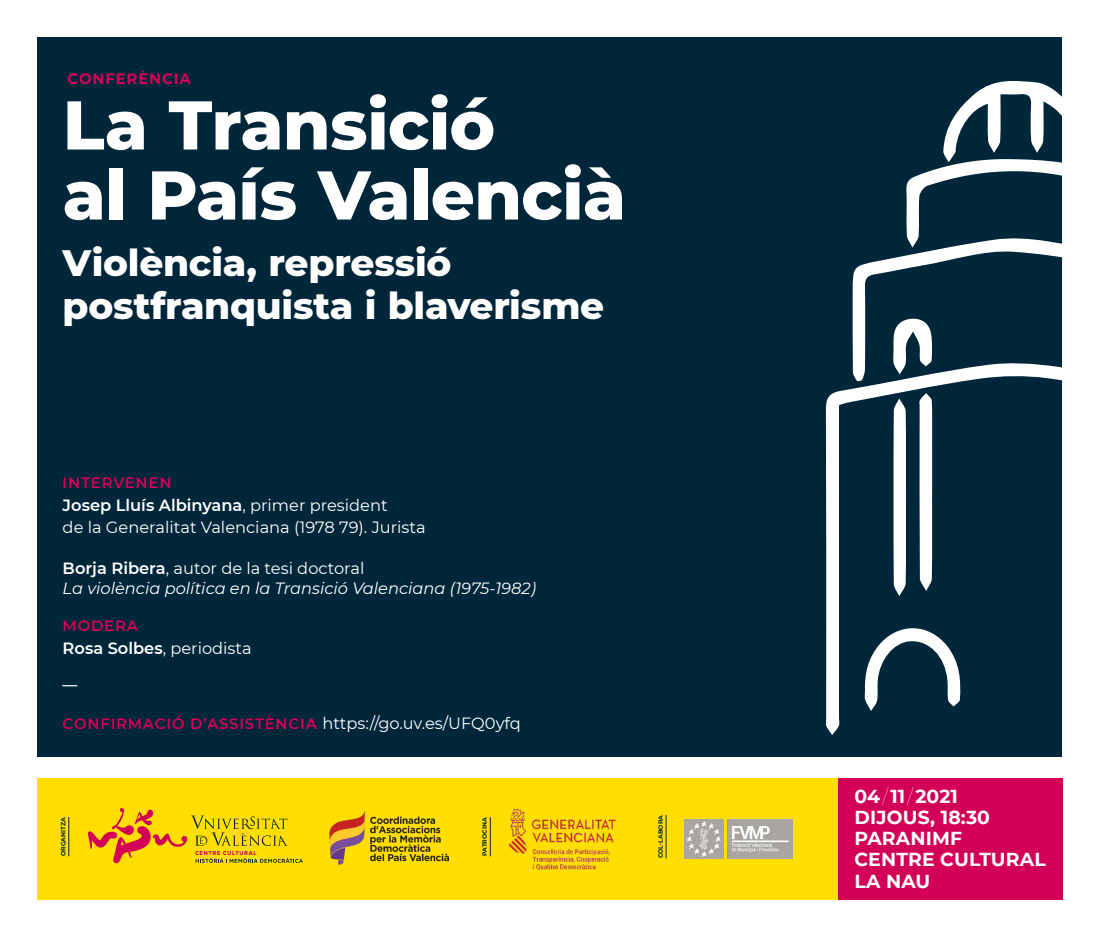
<style>
.page{position:relative;width:1100px;height:938px;background:#fff}
.page>*{position:absolute;margin:0;border:0;box-sizing:border-box;transform-origin:0 0}
.t1{font:800 68.75px/70px "Montserrat";letter-spacing:-.01em;color:#fff}
.t2{font:800 37.5px/43.1px "Montserrat";letter-spacing:-.005em;color:#fff}
.t3{font:700 18.75px/21.2px "Montserrat";letter-spacing:.01em;color:#fff}
.t4{font:16.25px/22.5px "Montserrat";color:#fff}
.t5{font:italic 16.25px/20px "Montserrat";color:#fff}
.t6{font:600 15px "Montserrat";letter-spacing:.05em;color:#d30057}
.t7{font:700 15px "Montserrat";letter-spacing:.05em;color:#d30057}
.t8{font:600 15px "Montserrat";color:#fff}
.t9{font:700 6.19px "Montserrat";letter-spacing:.01em;color:#00263a}
.s1{font-weight:600}
.s2{font-weight:600;font-style:normal}
.s3{font-style:normal}
.s4{font-weight:400;font-size:16.25px;color:#fff}
.s5{font-weight:100}
</style>
<div class="page">
<div style="left:38px;top:38px;width:1024px;height:719px;background:#00263a"></div>
<div style="left:38px;top:777px;width:930px;height:122px;background:#ffde00"></div>
<div style="left:838px;top:777px;width:224px;height:122px;background:#d30057"></div>
<svg style="left:825px;top:362px;width:139px;height:373px"></svg>
<svg style="left:864px;top:622px;width:97px;height:89px"></svg>
<svg style="left:919px;top:393px;width:13px;height:198px;background:#e7eaec"></svg>
<svg style="left:893px;top:398px;width:13px;height:198px;background:#e4e8ea"></svg>
<svg style="left:853px;top:81px;width:209px;height:300px"></svg>
<svg style="left:88px;top:808px;width:215px;height:55px"></svg>
<hr style="left:69px;top:816px;width:1px;height:40px;background:#00263a">
<hr style="left:490px;top:817px;width:1px;height:39px;background:#00263a">
<hr style="left:666px;top:815px;width:1px;height:43px;background:#00263a">
<img style="left:330px;top:811px;width:118px;height:53px">
<img style="left:684px;top:819px;width:109px;height:40px">
<img style="left:508px;top:808px;width:108px;height:62px">
<p class="t7" style="left:68px;top:68px;width:125px">CONFERÈNCIA</p>
<h1 class="t1" style="left:63px;top:86px;width:565px">La Transició<br>al País Valencià</h1>
<h2 class="t2" style="left:63px;top:239px;width:543px">Violència, repressió postfranquista i blaverisme</h2>
<p class="t6" style="left:63px;top:472px;width:110px">INTERVENEN</p>
<p class="t4" style="left:63px;top:493px;width:364px"><span class="s1">Josep Lluís Albinyana</span>, primer president<br>de la Generalitat Valenciana (1978 79). Jurista</p>
<p class="t5" style="left:63px;top:557px;width:475px"><span class="s2">Borja Ribera</span><span class="s3">, autor de la tesi doctoral<br></span>La violència política en la Transició Valenciana (1975-1982)</p>
<p class="t6" style="left:63px;top:615px;width:77px">MODERA</p>
<p class="t4" style="left:63px;top:636px;width:191px"><span class="s1">Rosa Solbes</span>, periodista</p>
<p class="t8" style="left:63px;top:675px;width:16px">—</p>
<p class="t6" style="left:63px;top:712px;width:460px">CONFIRMACIÓ D’ASSISTÈNCIA <span class="s4">https://go.uv.es/UFQ0yfq</span></p>
<p class="t9" style="left:59px;top:856px;width:41px;rotate:-90deg">ORGANITZA</p>
<p class="t9" style="left:480px;top:856px;width:41px;rotate:-90deg">PATROCINA</p>
<p class="t9" style="left:656px;top:858px;width:45px;rotate:-90deg">COL·LABORA</p>
<p class="t3" style="left:854px;top:784px;width:193px">04 <span class="s5">/</span> 11 <span class="s5">/</span> 2021<br>DIJOUS, 18:30<br>PARANIMF<br>CENTRE CULTURAL<br>LA NAU</p>
</div>
